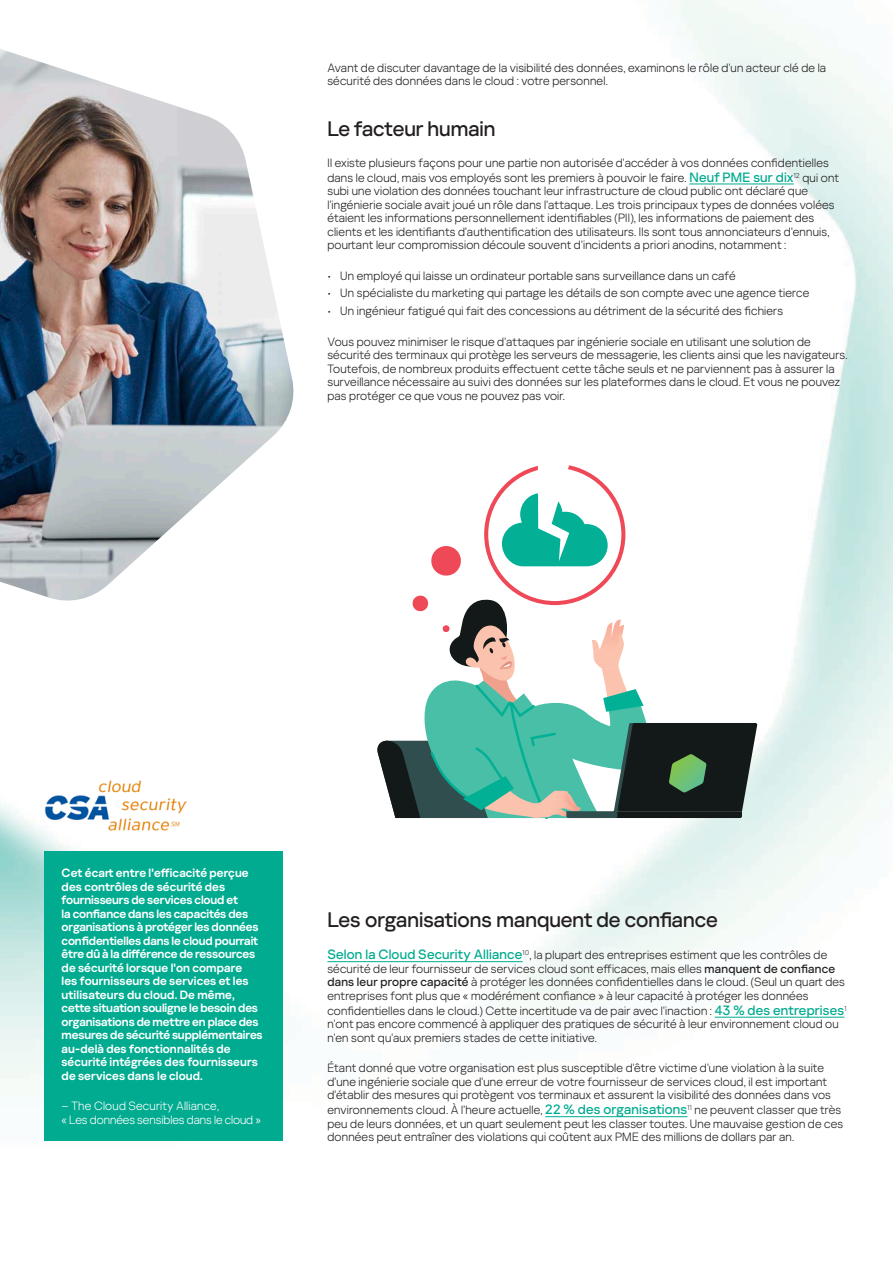
<style>
.page{position:relative;width:893px;height:1263px;background:#fff}
.page>*{position:absolute;margin:0;border:0;box-sizing:border-box;transform-origin:0 0}
.t1{font:500 21px "Kaspersky Sans Display";color:#231f20}
.t2{font:300 12px/13.5px "Kaspersky Sans Display";letter-spacing:.02em;color:#231f20}
.t3{font:600 12px/13.5px "Kaspersky Sans Display";letter-spacing:-.005em;color:#fff}
.t4{font:300 12px/13.5px "Kaspersky Sans Display";color:#fff}
.s1{font-weight:500;font-size:13.5px;color:#00ab90}
.s2{font-weight:500}
</style>
<div class="page">
<img style="left:0;top:0;width:893px;height:1141px">
<hr style="left:689px;top:184px;width:105px;height:1px;background:#00ab90">
<svg style="left:429px;top:544px;width:34px;height:34px"></svg>
<svg style="left:376px;top:594px;width:381px;height:224px"></svg>
<svg style="left:502px;top:456px;width:106px;height:110px"></svg>
<hr style="left:327px;top:961px;width:196px;height:1px;background:#00ab90">
<hr style="left:715px;top:1017px;width:129px;height:1px;background:#00ab90">
<hr style="left:545px;top:1116px;width:142px;height:1px;background:#00ab90">
<div style="left:45px;top:851px;width:238px;height:290px;background:#00ab90"></div>
<img style="left:45px;top:779px;width:141px;height:54px">
<img style="left:0;top:49px;width:297px;height:555px">
<p class="t2" style="left:327px;top:61px;width:500px">Avant de discuter davantage de la visibilité des données, examinons le rôle d'un acteur clé de la sécurité des données dans le cloud : votre personnel.</p>
<h1 class="t1" style="left:327px;top:117px;width:169px">Le facteur humain</h1>
<p class="t2" style="left:327px;top:155px;width:513px;line-height:15px">Il existe plusieurs façons pour une partie non autorisée d'accéder à vos données confidentielles dans le cloud, mais vos employés sont les premiers à pouvoir le faire. <span class="s1">Neuf PME sur dix</span><sup>12</sup> qui ont</p>
<p class="t2" style="left:327px;top:184px;width:509px">subi une violation des données touchant leur infrastructure de cloud public ont déclaré que l'ingénierie sociale avait joué un rôle dans l'attaque. Les trois principaux types de données volées étaient les informations personnellement identifiables (PII), les informations de paiement des clients et les identifiants d'authentification des utilisateurs. Ils sont tous annonciateurs d'ennuis, pourtant leur compromission découle souvent d'incidents a priori anodins, notamment :</p>
<p class="t2" style="left:327px;top:269px;width:410px">• Un employé qui laisse un ordinateur portable sans surveillance dans un café</p>
<p class="t2" style="left:327px;top:287px;width:483px">• Un spécialiste du marketing qui partage les détails de son compte avec une agence tierce</p>
<p class="t2" style="left:327px;top:304px;width:457px">• Un ingénieur fatigué qui fait des concessions au détriment de la sécurité des fichiers</p>
<p class="t2" style="left:327px;top:335px;width:522px">Vous pouvez minimiser le risque d'attaques par ingénierie sociale en utilisant une solution de sécurité des terminaux qui protège les serveurs de messagerie, les clients ainsi que les navigateurs.<br>Toutefois, de nombreux produits effectuent cette tâche seuls et ne parviennent pas à assurer la surveillance nécessaire au suivi des données sur les plateformes dans le cloud. Et vous ne pouvez pas protéger ce que vous ne pouvez pas voir.</p>
<p class="t3" style="left:62px;top:866px;width:203px">Cet écart entre l'efficacité perçue des contrôles de sécurité des fournisseurs de services cloud et<br>la confiance dans les capacités des organisations à protéger les données confidentielles dans le cloud pourrait être dû à la différence de ressources de sécurité lorsque l'on compare<br>les fournisseurs de services et les utilisateurs du cloud. De même, cette situation souligne le besoin des organisations de mettre en place des mesures de sécurité supplémentaires au-delà des fonctionnalités de sécurité intégrées des fournisseurs de services dans le cloud.</p>
<p class="t4" style="left:62px;top:1099px;width:201px">– The Cloud Security Alliance,<br>« Les données sensibles dans le cloud »</p>
<h1 class="t1" style="left:327px;top:908px;width:392px">Les organisations manquent de confiance</h1>
<p class="t2" style="left:327px;top:948px;width:519px"><span class="s1">Selon la Cloud Security Alliance</span><sup>10</sup>, la plupart des entreprises estiment que les contrôles de sécurité de leur fournisseur de services cloud sont efficaces, mais elles <span class="s2">manquent de confiance dans leur propre capacité</span> à protéger les données confidentielles dans le cloud. (Seul un quart des entreprises font plus que « modérément confiance » à leur capacité à protéger les données</p>
<p class="t2" style="left:327px;top:1004px;width:521px">confidentielles dans le cloud.) Cette incertitude va de pair avec l'inaction : <span class="s1">43 % des entreprises</span><sup>1 </sup>n'ont pas encore commencé à appliquer des pratiques de sécurité à leur environnement cloud ou n'en sont qu'aux premiers stades de cette initiative.</p>
<p class="t2" style="left:327px;top:1061px;width:505px">Étant donné que votre organisation est plus susceptible d'être victime d'une violation à la suite d'une ingénierie sociale que d'une erreur de votre fournisseur de services cloud, il est important d'établir des mesures qui protègent vos terminaux et assurent la visibilité des données dans vos</p>
<p class="t2" style="left:327px;top:1103px;width:517px">environnements cloud. À l'heure actuelle, <span class="s1">22 % des organisations</span><sup>11</sup> ne peuvent classer que très peu de leurs données, et un quart seulement peut les classer toutes. Une mauvaise gestion de ces données peut entraîner des violations qui coûtent aux PME des millions de dollars par an.</p>
</div>
